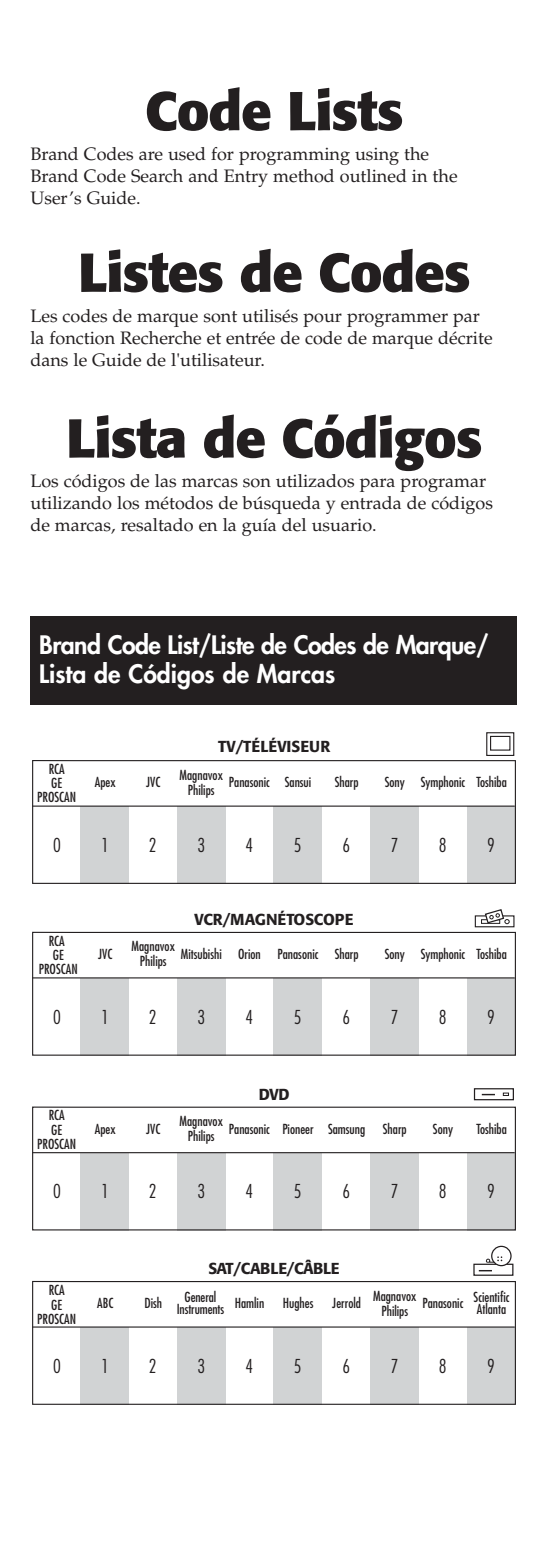
<style>
.page{position:relative;width:547px;height:1560px;background:#fff}
.page>*{position:absolute;margin:0;border:0;box-sizing:border-box;transform-origin:0 0}
.t1{font:700 54px "Formata";letter-spacing:-.02em;color:#231f20}
.t2{font:800 24.75px/29.2px "Futura";letter-spacing:-.025em;color:#fff}
.t3{font:300 condensed 18.68px "Futura";color:#231f20}
.t4{font:18px/22.1px "Palatino";color:#231f20}
.t5{font:500 15.75px "Formata";color:#231f20}
.t6{font:500 15.75px "Formata";letter-spacing:-.025em;color:#231f20}
.t7{font:condensed 13.5px/14.2px "Futura";color:#231f20;text-align:center}
</style>
<div class="page">
<div style="left:30px;top:616px;width:486px;height:88px;background:#231f20"></div>
<svg style="left:32px;top:760px;width:484px;height:124px"></svg>
<svg style="left:486px;top:732px;width:29px;height:24px"></svg>
<svg style="left:32px;top:931px;width:484px;height:124px"></svg>
<div style="left:475px;top:915px;width:39px;height:12px;border:1px solid #231f20"></div>
<div style="left:481px;top:919px;width:19px;height:4px;border:1px solid #231f20"></div>
<svg style="left:484px;top:909px;width:25px;height:15px"></svg>
<svg style="left:32px;top:1106px;width:484px;height:124px"></svg>
<svg style="left:503px;top:1092px;width:6px;height:3px"></svg>
<svg style="left:482px;top:1093px;width:13px;height:2px"></svg>
<div style="left:474px;top:1088px;width:40px;height:12px;border:1px solid #231f20"></div>
<svg style="left:32px;top:1280px;width:484px;height:124px"></svg>
<div style="left:473px;top:1263px;width:40px;height:12px;border:1px solid #231f20"></div>
<svg style="left:479px;top:1270px;width:13px;height:1px"></svg>
<svg style="left:492px;top:1246px;width:19px;height:19px"></svg>
<div style="left:491px;top:1245px;width:20px;height:21px;border:1px solid #231f20;border-radius:50%"></div>
<svg style="left:486px;top:1256px;width:16px;height:6px"></svg>
<h1 class="t1" style="left:145px;top:87px;width:260px">Code Lists</h1>
<p class="t4" style="left:30px;top:145px;width:429px">Brand Codes are used for programming using the<br>Brand Code Search and Entry method outlined in the<br>User’s Guide.</p>
<h1 class="t1" style="left:78px;top:249px;width:394px">Listes de Codes</h1>
<p class="t4" style="left:30px;top:306px;width:464px">Les codes de marque sont utilisés pour programmer par la fonction Recherche et entrée de code de marque décrite dans le Guide de l'utilisateur.</p>
<h1 class="t1" style="left:66px;top:414px;width:418px">Lista de Códigos</h1>
<p class="t4" style="left:30px;top:472px;width:464px">Los códigos de las marcas son utilizados para programar utilizando los métodos de búsqueda y entrada de códigos de marcas, resaltado en la guía del usuario.</p>
<h2 class="t2" style="left:39px;top:632px;width:451px">Brand Code List/Liste de Codes de Marque/<br>Lista de Códigos de Marcas</h2>
<p class="t7" style="left:37px;top:763px;width:40px">RCA<br>GE<br>PROSCAN</p>
<p class="t5" style="left:218px;top:739px;width:114px">TV/TÉLÉVISEUR</p>
<p class="t7" style="left:95px;top:776px;width:22px">Apex</p>
<p class="t7" style="left:146px;top:776px;width:16px">JVC</p>
<p class="t7" style="left:179px;top:768px;width:45px;line-height:14.8px">Magnavox<br>Philips</p>
<p class="t7" style="left:229px;top:776px;width:84px">Panasonic Sansui</p>
<p class="t7" style="left:335px;top:776px;width:25px">Sharp</p>
<p class="t7" style="left:385px;top:776px;width:123px">Sony Symphonic Toshiba</p>
<p class="t3" style="left:53px;top:836px;width:9px">0</p>
<p class="t3" style="left:101px;top:836px;width:9px">1</p>
<p class="t3" style="left:149px;top:836px;width:9px">2</p>
<p class="t3" style="left:198px;top:836px;width:9px">3</p>
<p class="t3" style="left:245px;top:836px;width:9px">4</p>
<p class="t3" style="left:294px;top:836px;width:9px">5</p>
<p class="t3" style="left:342px;top:836px;width:9px">6</p>
<p class="t3" style="left:391px;top:836px;width:9px">7</p>
<p class="t3" style="left:439px;top:836px;width:9px">8</p>
<p class="t3" style="left:487px;top:836px;width:9px">9</p>
<p class="t7" style="left:39px;top:935px;width:40px">RCA<br>GE<br>PROSCAN</p>
<p class="t5" style="left:194px;top:912px;width:161px">VCR/MAGNÉTOSCOPE</p>
<p class="t7" style="left:98px;top:947px;width:16px">JVC</p>
<p class="t7" style="left:132px;top:940px;width:45px;line-height:14.8px">Magnavox<br>Philips</p>
<p class="t7" style="left:181px;top:947px;width:179px">Mitsubishi Orion Panasonic Sharp</p>
<p class="t7" style="left:385px;top:947px;width:124px">Sony Symphonic Toshiba</p>
<p class="t3" style="left:53px;top:1008px;width:9px">0</p>
<p class="t3" style="left:101px;top:1008px;width:9px">1</p>
<p class="t3" style="left:149px;top:1008px;width:9px">2</p>
<p class="t3" style="left:198px;top:1008px;width:9px">3</p>
<p class="t3" style="left:245px;top:1008px;width:9px">4</p>
<p class="t3" style="left:294px;top:1008px;width:9px">5</p>
<p class="t3" style="left:342px;top:1008px;width:9px">6</p>
<p class="t3" style="left:391px;top:1008px;width:9px">7</p>
<p class="t3" style="left:439px;top:1008px;width:9px">8</p>
<p class="t3" style="left:487px;top:1008px;width:9px">9</p>
<p class="t7" style="left:37px;top:1109px;width:40px">RCA<br>GE<br>PROSCAN</p>
<p class="t5" style="left:259px;top:1087px;width:32px">DVD</p>
<p class="t7" style="left:95px;top:1122px;width:22px">Apex</p>
<p class="t7" style="left:146px;top:1122px;width:16px">JVC</p>
<p class="t7" style="left:179px;top:1114px;width:45px;line-height:14.8px">Magnavox<br>Philips</p>
<p class="t7" style="left:229px;top:1122px;width:138px">Panasonic Pioneer Samsung</p>
<p class="t7" style="left:383px;top:1122px;width:25px">Sharp</p>
<p class="t7" style="left:433px;top:1122px;width:22px">Sony</p>
<p class="t7" style="left:476px;top:1122px;width:32px">Toshiba</p>
<p class="t3" style="left:53px;top:1183px;width:9px">0</p>
<p class="t3" style="left:101px;top:1183px;width:9px">1</p>
<p class="t3" style="left:149px;top:1183px;width:9px">2</p>
<p class="t3" style="left:198px;top:1183px;width:9px">3</p>
<p class="t3" style="left:245px;top:1183px;width:9px">4</p>
<p class="t3" style="left:294px;top:1183px;width:9px">5</p>
<p class="t3" style="left:342px;top:1183px;width:9px">6</p>
<p class="t3" style="left:391px;top:1183px;width:9px">7</p>
<p class="t3" style="left:439px;top:1183px;width:9px">8</p>
<p class="t3" style="left:487px;top:1183px;width:9px">9</p>
<p class="t7" style="left:37px;top:1284px;width:40px">RCA<br>GE<br>PROSCAN</p>
<p class="t6" style="left:208px;top:1261px;width:133px">SAT/CABLE/CÂBLE</p>
<p class="t7" style="left:97px;top:1296px;width:18px">ABC</p>
<p class="t7" style="left:144px;top:1296px;width:19px">Dish</p>
<p class="t7" style="left:177px;top:1292px;width:89px;line-height:11.2px;text-align:left;text-indent:8px">General<br>Instruments Hamlin</p>
<p class="t7" style="left:283px;top:1296px;width:32px">Hughes</p>
<p class="t7" style="left:332px;top:1296px;width:30px">Jerrold</p>
<p class="t7" style="left:373px;top:1289px;width:45px;line-height:14.8px">Magnavox<br>Philips</p>
<p class="t7" style="left:422px;top:1292px;width:89px;line-height:11.2px;text-align:right">Panasonic Scientific<br>Atlanta</p>
<p class="t3" style="left:53px;top:1357px;width:9px">0</p>
<p class="t3" style="left:101px;top:1357px;width:9px">1</p>
<p class="t3" style="left:149px;top:1357px;width:9px">2</p>
<p class="t3" style="left:198px;top:1357px;width:9px">3</p>
<p class="t3" style="left:245px;top:1357px;width:9px">4</p>
<p class="t3" style="left:294px;top:1357px;width:9px">5</p>
<p class="t3" style="left:342px;top:1357px;width:9px">6</p>
<p class="t3" style="left:391px;top:1357px;width:9px">7</p>
<p class="t3" style="left:439px;top:1357px;width:9px">8</p>
<p class="t3" style="left:487px;top:1357px;width:9px">9</p>
</div>
